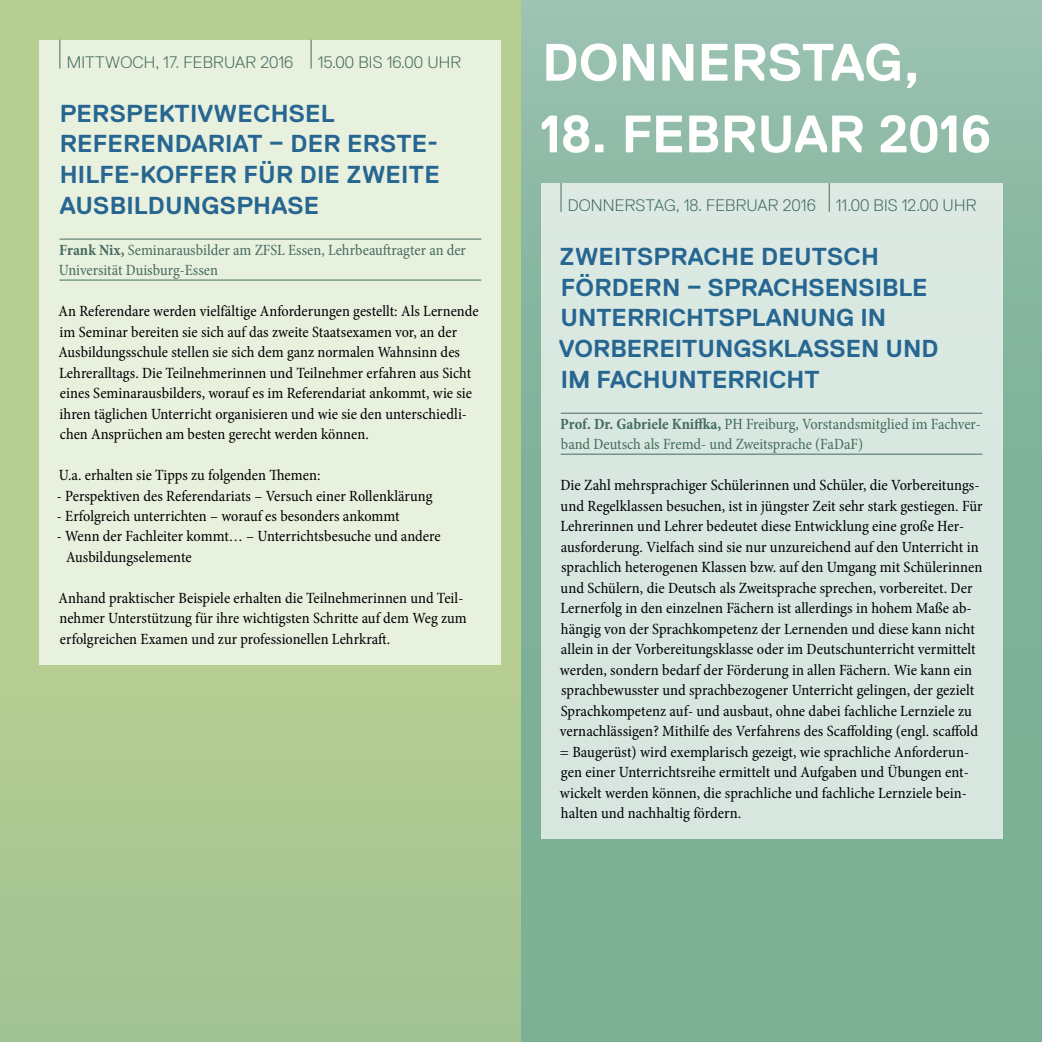
<style>
.page{position:relative;width:1042px;height:1042px;background:#fff}
.page>*{position:absolute;margin:0;border:0;box-sizing:border-box;transform-origin:0 0}
.t1{font:700 52.5px "Replica Pro";letter-spacing:-.005em;color:#fff}
.t2{font:700 24.5px/30.8px "Replica Pro";letter-spacing:.01em;color:#266691}
.t3{font:300 16.62px "Replica Pro";letter-spacing:.01em;color:#456c5f}
.t4{font:condensed 15.75px/20.5px "Minion Pro";letter-spacing:.005em;color:#000}
.t5{font:condensed 15.75px/20.5px "Minion Pro";letter-spacing:-.005em;color:#456c5f}
.s1{font-weight:700}
</style>
<div class="page">
<div style="left:521px;top:0;width:521px;height:1042px;background:linear-gradient(to bottom,#92bcaa,#76ad90)"></div>
<div style="left:541px;top:183px;width:461px;height:655px;background:#d8e7e0"></div>
<hr style="left:561px;top:413px;width:421px;height:1px;background:#456c5f">
<hr style="left:561px;top:454px;width:421px;height:1px;background:#456c5f">
<svg style="left:561px;top:183px;width:1px;height:29px"></svg>
<svg style="left:829px;top:183px;width:1px;height:29px"></svg>
<div style="left:0;top:0;width:521px;height:1042px;background:#aec992"></div>
<div style="left:40px;top:40px;width:461px;height:624px;background:#e8f0de"></div>
<hr style="left:60px;top:239px;width:421px;height:1px;background:#456c5f">
<hr style="left:60px;top:280px;width:421px;height:1px;background:#456c5f">
<svg style="left:60px;top:40px;width:1px;height:28px"></svg>
<svg style="left:311px;top:40px;width:1px;height:28px"></svg>
<p class="t3" style="left:67px;top:53px;width:228px">MITT WOCH, 17. FEBRUAR 2016</p>
<p class="t3" style="left:318px;top:53px;width:143px">15.00 BIS 16.00 UHR</p>
<h2 class="t2" style="left:60px;top:98px;width:381px">PERSPEKTIVWECHSEL<br>REFERENDARIAT – DER ERSTE-<br>H ILFE-KOFFER FÜR DIE ZWEITE<br>AUSBILDUNGSPHASE</h2>
<p class="t5" style="left:59px;top:240px;width:409px"><span class="s1">Frank Nix,</span> Seminarausbilder am ZFSL Essen, Lehrbeauftragter an der<br>Universität Duisburg-Essen</p>
<p class="t4" style="left:59px;top:301px;width:422px">An Referendare werden vielfältige Anforderungen gestellt: Als Lernende im Seminar bereiten sie sich auf das zweite Staatsexamen vor, an der Ausbildungsschule stellen sie sich dem ganz normalen Wahnsinn des Lehreralltags. Die Teilnehmerinnen und Teilnehmer erfahren aus Sicht eines Seminarausbilders, worauf es im Referendariat ankommt, wie sie ihren täglichen Unterricht organisieren und wie sie den unterschiedli&shy;chen Ansprüchen am besten gerecht werden können.</p>
<p class="t4" style="left:59px;top:465px;width:263px">U.a. erhalten sie Tipps zu folgenden Themen:</p>
<p class="t4" style="left:57px;top:485px;width:377px">- Perspektiven des Referendariats – Versuch einer Rollenklärung</p>
<p class="t4" style="left:57px;top:506px;width:344px">- Erfolgreich unterrichten – worauf es besonders ankommt</p>
<p class="t4" style="left:66px;top:526px;width:376px;text-indent:-9px">- Wenn der Fachleiter kommt… – Unterrichtsbesuche und andere<br>Ausbildungselemente</p>
<p class="t4" style="left:59px;top:588px;width:410px">Anhand praktischer Beispiele erhalten die Teilnehmerinnen und Teil&shy;nehmer Unterstützung für ihre wichtigsten Schritte auf dem Weg zum erfolgreichen Examen und zur professionellen Lehrkraft.</p>
<h1 class="t1" style="left:542px;top:33px;width:37px">DONNERSTAG</h1>
<h1 class="t1" style="left:903px;top:33px;width:18px">,</h1>
<h1 class="t1" style="left:540px;top:105px;width:453px">18. FEBRUAR 2016</h1>
<p class="t3" style="left:568px;top:196px;width:71px">DONNERSTAG</p>
<p class="t3" style="left:676px;top:196px;width:300px">, 18. FEBRUAR 2016 11.00 BIS 12.00 UHR</p>
<h2 class="t2" style="left:559px;top:241px;width:381px">ZWEITSPRACHE DEUTSCH<br>FÖRDERN – SPRACHSENSIBLE<br>U NTERRICHTSPLANUNG IN<br>VORBEREITUNGSKLASSEN UND<br>IM FACHUNTERRICHT</h2>
<p class="t5" style="left:560px;top:414px;width:422px"><span class="s1">Prof. Dr. Gabriele Kniffka,</span> PH Freiburg, Vorstandsmitglied im Fachver&shy;band Deutsch als Fremd- und Zweitsprache (FaDaF)</p>
<p class="t4" style="left:560px;top:475px;width:424px">Die Zahl mehrsprachiger Schülerinnen und Schüler, die Vorbereitungs&shy;und Regelklassen besuchen, ist in jüngster Zeit sehr stark gestiegen. Für Lehrerinnen und Lehrer bedeutet diese Entwicklung eine große Her&shy;ausforderung. Vielfach sind sie nur unzureichend auf den Unterricht in sprachlich heterogenen Klassen bzw. auf den Umgang mit Schülerinnen und Schülern, die Deutsch als Zweitsprache sprechen, vorbereitet. Der Lernerfolg in den einzelnen Fächern ist allerdings in hohem Maße ab&shy;hängig von der Sprachkompetenz der Lernenden und diese kann nicht allein in der Vorbereitungsklasse oder im Deutschunterricht vermittelt werden, sondern bedarf der Förderung in allen Fächern. Wie kann ein sprachbewusster und sprachbezogener Unterricht gelingen, der gezielt Sprachkompetenz auf- und ausbaut, ohne dabei fachliche Lernziele zu vernachlässigen? Mithilfe des Verfahrens des Scaffolding (engl. scaffold = Baugerüst) wird exemplarisch gezeigt, wie sprachliche Anforderun&shy;gen einer Unterrichtsreihe ermittelt und Aufgaben und Übungen ent&shy;wickelt werden können, die sprachliche und fachliche Lernziele bein&shy;halten und nachhaltig fördern.</p>
</div>
